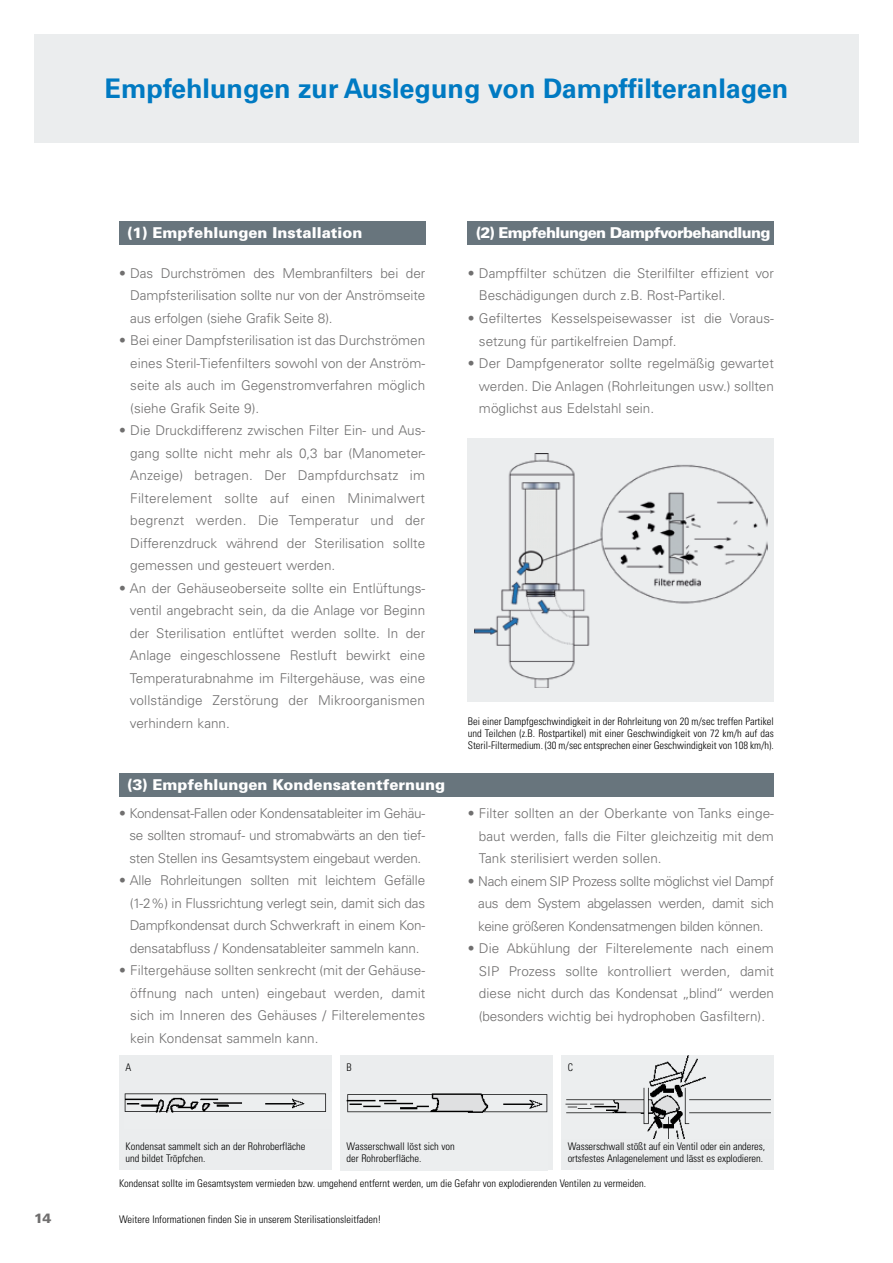
<style>
.page{position:relative;width:893px;height:1263px;background:#fff}
.page>*{position:absolute;margin:0;border:0;box-sizing:border-box;transform-origin:0 0}
.t1{font:700 27px "Univers LT Pro 65";color:#007ac2}
.t2{font:900 15px "Univers LT Pro 75";color:#fff}
.t3{font:900 15px "Univers LT Pro 75";letter-spacing:-.045em;color:#fff}
.t4{font:300 13.5px/22.5px "Univers LT Pro 45";color:#706f6f;text-align:justify}
.t5{font:900 13.5px "Univers LT Pro 75";color:#706f6f}
.t6{font:300 condensed 10.5px/12px "Univers LT Std";color:#000}
</style>
<div class="page">
<div style="left:34px;top:34px;width:825px;height:108px;background:#ebedee"></div>
<div style="left:119px;top:1055px;width:213px;height:115px;background:#ebedee"></div>
<div style="left:561px;top:1055px;width:213px;height:115px;background:#ebedee"></div>
<img style="left:565px;top:1055px;width:206px;height:83px">
<div style="left:119px;top:221px;width:306px;height:23px;background:#68757d"></div>
<div style="left:119px;top:773px;width:655px;height:23px;background:#68757d"></div>
<div style="left:468px;top:221px;width:306px;height:23px;background:#68757d"></div>
<img style="left:125px;top:1093px;width:201px;height:20px">
<div style="left:340px;top:1055px;width:213px;height:115px;background:#ebedee"></div>
<img style="left:346px;top:1093px;width:202px;height:20px">
<div style="left:468px;top:438px;width:306px;height:263px;background:#ebedee"></div>
<img style="left:474px;top:453px;width:293px;height:234px">
<p class="t5" style="left:34px;top:1209px;width:19px">14</p>
<h1 class="t1" style="left:105px;top:72px;width:685px">Empfehlungen zur Auslegung von Dampffilteranlagen</h1>
<p class="t2" style="left:128px;top:223px;width:237px">(1) Empfehlungen Installation</p>
<p class="t4" style="left:130px;top:262px;width:296px;text-indent:-11px">• Das Durchströmen des Membranfilters bei der Dampfsterilisation sollte nur von der Anströmseite aus erfolgen (siehe Grafik Seite 8).</p>
<p class="t4" style="left:130px;top:329px;width:296px;text-indent:-11px">• Bei einer Dampfsterilisation ist das Durchströmen eines Steril-Tiefenfilters sowohl von der Anström&shy;seite als auch im Gegenstromverfahren möglich (siehe Grafik Seite 9).</p>
<p class="t4" style="left:130px;top:419px;width:296px;text-indent:-11px">• Die Druckdifferenz zwischen Filter Ein- und Aus&shy;gang sollte nicht mehr als 0,3 bar (Manometer-Anzeige) betragen. Der Dampfdurchsatz im Filterelement sollte auf einen Minimalwert begrenzt werden. Die Temperatur und der Differenzdruck während der Sterilisation sollte gemessen und gesteuert werden.</p>
<p class="t4" style="left:130px;top:577px;width:297px;text-indent:-11px">• An der Gehäuseoberseite sollte ein Entlüftungs&shy;ventil angebracht sein, da die Anlage vor Beginn der Sterilisation entlüftet werden sollte. In der Anlage eingeschlossene Restluft bewirkt eine Temperaturabnahme im Filtergehäuse, was eine vollständige Zerstörung der Mikroorganismen verhindern kann.</p>
<p class="t2" style="left:128px;top:775px;width:319px">(3) Empfehlungen Kondensatentfernung</p>
<p class="t4" style="left:129px;top:802px;width:297px;text-indent:-10px">• Kondensat-Fallen oder Kondensatableiter im Gehäu&shy;se sollten stromauf- und stromabwärts an den tief&shy;sten Stellen ins Gesamtsystem eingebaut werden.</p>
<p class="t4" style="left:130px;top:869px;width:297px;text-indent:-11px">• Alle Rohrleitungen sollten mit leichtem Gefälle (1-2%) in Flussrichtung verlegt sein, damit sich das Dampfkondensat durch Schwerkraft in einem Kon&shy;densatabfluss / Kondensatableiter sammeln kann.</p>
<p class="t4" style="left:130px;top:959px;width:296px;text-indent:-11px">• Filtergehäuse sollten senkrecht (mit der Gehäuse&shy;öffnung nach unten) eingebaut werden, damit sich im Inneren des Gehäuses / Filterelementes kein Kondensat sammeln kann.</p>
<p class="t3" style="left:476px;top:223px;width:296px">(2) Empfehlungen Dampfvorbehandlung</p>
<p class="t4" style="left:479px;top:262px;width:296px;text-indent:-11px">• Dampffilter schützen die Sterilfilter effizient vor<br>Beschädigungen durch z.B. Rost-Partikel.</p>
<p class="t4" style="left:479px;top:307px;width:296px;text-indent:-11px">• Gefiltertes Kesselspeisewasser ist die Voraus&shy;setzung für partikelfreien Dampf.</p>
<p class="t4" style="left:479px;top:352px;width:296px;text-indent:-11px">• Der Dampfgenerator sollte regelmäßig gewartet werden. Die Anlagen (Rohrleitungen usw.) sollten möglichst aus Edelstahl sein.</p>
<p class="t6" style="left:468px;top:716px;width:308px;text-align:justify">Bei einer Dampfgeschwindigkeit in der Rohrleitung von 20 m/sec treffen Partikel und Teilchen (z.B. Rostpartikel) mit einer Geschwindigkeit von 72 km/h auf das Steril-Filtermedium. (30 m/sec entsprechen einer Geschwindigkeit von 108 km/h).</p>
<p class="t4" style="left:479px;top:802px;width:296px;text-indent:-11px">• Filter sollten an der Oberkante von Tanks einge&shy;baut werden, falls die Filter gleichzeitig mit dem Tank sterilisiert werden sollen.</p>
<p class="t4" style="left:478px;top:869px;width:297px;text-indent:-11px">• Nach einem SIP Prozess sollte möglichst viel Dampf aus dem System abgelassen werden, damit sich keine größeren Kondensatmengen bilden können.</p>
<p class="t4" style="left:479px;top:937px;width:297px;text-indent:-11px">• Die Abkühlung der Filterelemente nach einem SIP Prozess sollte kontrolliert werden, damit diese nicht durch das Kondensat „blind“ werden (besonders wichtig bei hydrophoben Gasfiltern).</p>
<p class="t6" style="left:125px;top:1061px;width:7px">A</p>
<p class="t6" style="left:347px;top:1061px;width:7px">B</p>
<p class="t6" style="left:568px;top:1061px;width:7px">C</p>
<p class="t6" style="left:347px;top:1140px;width:110px">Wasserschwall löst sich von der Rohroberfläche.</p>
<p class="t6" style="left:568px;top:1140px;width:199px">Wasserschwall stößt auf ein Ventil oder ein anderes, ortsfestes Anlagenelement und lässt es explodieren.</p>
<p class="t6" style="left:119px;top:1177px;width:528px">Kondensat sollte im Gesamtsystem vermieden bzw. umgehend entfernt werden, um die Gefahr von explodierenden Ventilen zu vermeiden.</p>
<p class="t6" style="left:119px;top:1213px;width:264px">Weitere Informationen finden Sie in unserem Sterilisationsleitfaden!</p>
<p class="t6" style="left:125px;top:1140px;width:182px">Kondensat sammelt sich an der Rohroberfläche und bildet Tröpfchen.</p>
</div>
